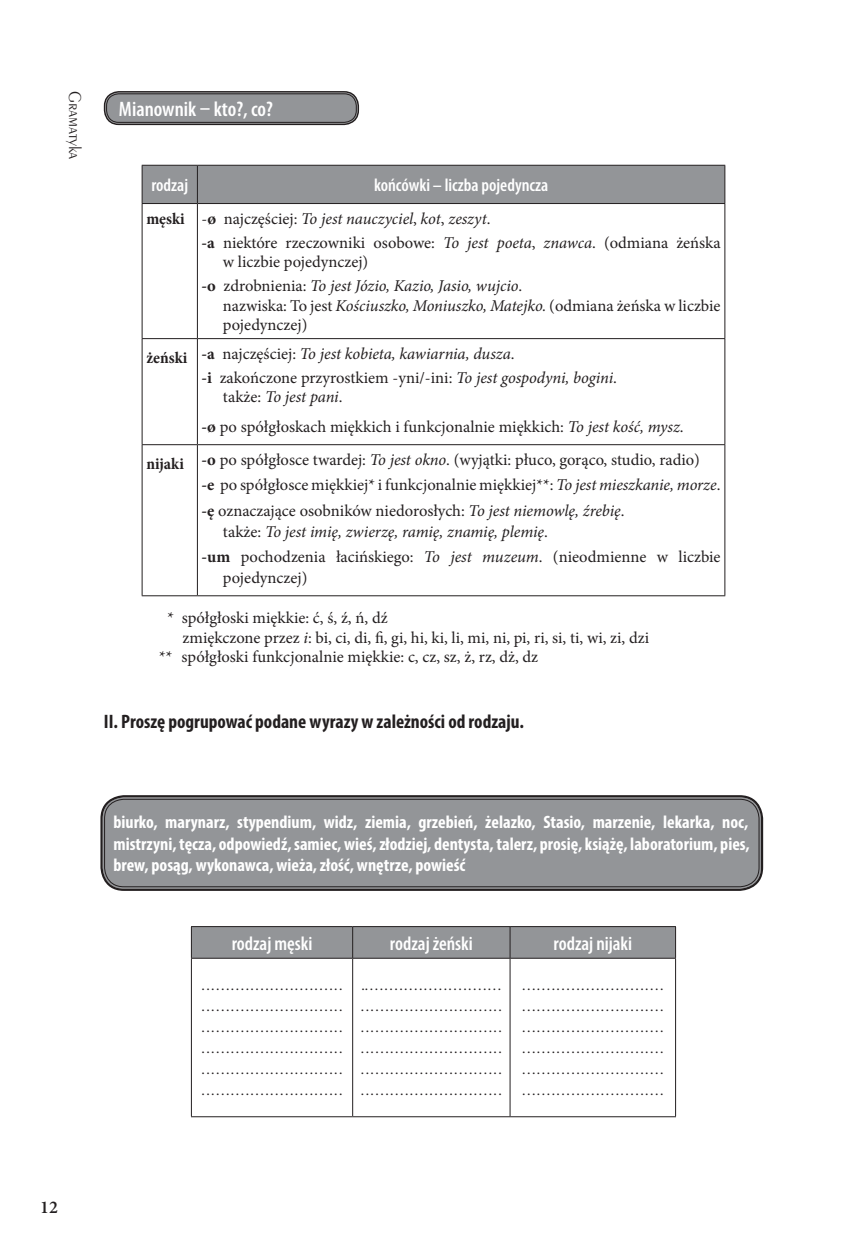
<style>
.page{position:relative;width:867px;height:1250px;background:#fff}
.page>*{position:absolute;margin:0;border:0;box-sizing:border-box;transform-origin:0 0}
.Title_przypadek{font:600 condensed 21px "Myriad Pro";color:#fff}
.pytanie{font:700 condensed 19.5px "Myriad Pro";color:#231f20}
.title_tabela_biale{font:600 condensed 19.5px "Myriad Pro";color:#fff}
.propozycje_odpowiedz{font:700 condensed 18px/21.6px "Myriad Pro";color:#fff;text-align:justify}
.title_tabela_biale-2{font:600 condensed 18px "Myriad Pro";color:#fff}
.t1{font:18px "Exotc 350 Lt EUX";color:#231f20}
.t2{font:600 18px "Minion Pro";color:#231f20}
.tekst_tabela_koncowk{font:16.5px/21px "Minion Pro";color:#231f20}
.uwagi{font:16.5px "Minion Pro";color:#231f20}
.tekst_tabela{font:16.5px/19.5px "Minion Pro";color:#231f20}
.tekst_tabela-2{font:italic 16.5px "Minion Pro";letter-spacing:-.005em;color:#231f20}
.tekst_tabela_koncowk-2{font:italic 16.5px "Minion Pro";letter-spacing:-.005em;color:#231f20}
.tekst_tabela_2{font:16.5px/19.5px "Minion Pro";color:#231f20}
.title_tabela_bok{font:700 condensed 16.5px "Minion Pro";color:#231f20}
.tekst_tabela_2-2{font:italic 16.5px "Minion Pro";letter-spacing:-.01em;color:#231f20}
.Kropki_do_wpisamia{font:15px "Minion Pro";color:#231f20}
.s1{font-style:normal}
.s2{font-weight:700;font-style:normal}
.s3{font-weight:700}
.s4{font-style:italic}
</style>
<div class="page">
<div style="left:143px;top:166px;width:581px;height:37px;background:#939598"></div>
<hr style="left:142px;top:165px;width:55px;height:1px;background:#231f20">
<hr style="left:142px;top:166px;width:1px;height:37px;background:#231f20">
<hr style="left:197px;top:165px;width:528px;height:1px;background:#231f20">
<hr style="left:197px;top:166px;width:1px;height:37px;background:#231f20">
<hr style="left:724px;top:166px;width:1px;height:37px;background:#231f20">
<hr style="left:142px;top:203px;width:55px;height:1px;background:#231f20">
<hr style="left:142px;top:204px;width:1px;height:134px;background:#231f20">
<hr style="left:197px;top:203px;width:528px;height:1px;background:#231f20">
<hr style="left:197px;top:204px;width:1px;height:134px;background:#231f20">
<hr style="left:724px;top:204px;width:1px;height:134px;background:#231f20">
<hr style="left:142px;top:338px;width:55px;height:1px;background:#231f20">
<hr style="left:142px;top:339px;width:1px;height:105px;background:#231f20">
<hr style="left:197px;top:338px;width:528px;height:1px;background:#231f20">
<hr style="left:197px;top:339px;width:1px;height:105px;background:#231f20">
<hr style="left:724px;top:339px;width:1px;height:105px;background:#231f20">
<hr style="left:142px;top:444px;width:55px;height:1px;background:#231f20">
<hr style="left:142px;top:445px;width:1px;height:150px;background:#231f20">
<hr style="left:197px;top:444px;width:528px;height:1px;background:#231f20">
<hr style="left:197px;top:445px;width:1px;height:150px;background:#231f20">
<hr style="left:724px;top:445px;width:1px;height:150px;background:#231f20">
<hr style="left:142px;top:595px;width:55px;height:1px;background:#231f20">
<hr style="left:197px;top:595px;width:528px;height:1px;background:#231f20">
<div style="left:192px;top:927px;width:483px;height:30px;background:#939598"></div>
<hr style="left:191px;top:926px;width:162px;height:1px;background:#231f20">
<hr style="left:191px;top:926px;width:1px;height:31px;background:#231f20">
<hr style="left:353px;top:926px;width:157px;height:1px;background:#231f20">
<hr style="left:352px;top:926px;width:1px;height:31px;background:#231f20">
<hr style="left:510px;top:926px;width:166px;height:1px;background:#231f20">
<hr style="left:509px;top:926px;width:1px;height:31px;background:#231f20">
<hr style="left:675px;top:926px;width:1px;height:31px;background:#231f20">
<hr style="left:191px;top:957px;width:162px;height:1px;background:#231f20">
<hr style="left:191px;top:958px;width:1px;height:158px;background:#231f20">
<hr style="left:353px;top:957px;width:157px;height:1px;background:#231f20">
<hr style="left:352px;top:958px;width:1px;height:158px;background:#231f20">
<hr style="left:510px;top:957px;width:166px;height:1px;background:#231f20">
<hr style="left:509px;top:958px;width:1px;height:158px;background:#231f20">
<hr style="left:675px;top:958px;width:1px;height:158px;background:#231f20">
<hr style="left:191px;top:1116px;width:162px;height:1px;background:#231f20">
<hr style="left:353px;top:1116px;width:157px;height:1px;background:#231f20">
<hr style="left:510px;top:1116px;width:166px;height:1px;background:#231f20">
<div style="left:105px;top:93px;width:252px;height:31px;background:#939598;border-radius:14px"></div>
<div style="left:104px;top:91px;width:255px;height:34px;border:2px solid #231f20;border-radius:14px"></div>
<div style="left:106px;top:94px;width:250px;height:29px;border:1px solid #231f20;border-radius:12px"></div>
<div style="left:103px;top:797px;width:658px;height:91px;background:#939598;border-radius:21px"></div>
<div style="left:100px;top:795px;width:663px;height:95px;border:2px solid #231f20;border-radius:22px"></div>
<div style="left:104px;top:798px;width:655px;height:89px;border:1px solid #231f20;border-radius:19px"></div>
<p class="t1" style="left:86px;top:91px;width:70px;rotate:90deg">Gramatyka</p>
<p class="Title_przypadek" style="left:119px;top:96px;width:156px">Mianownik – kto?, co?</p>
<p class="title_tabela_biale-2" style="left:151px;top:174px;width:38px">rodzaj</p>
<p class="title_tabela_biale-2" style="left:374px;top:174px;width:176px">końcówki – liczba pojedyncza</p>
<p class="title_tabela_bok" style="left:146px;top:207px;width:40px">męski</p>
<p class="tekst_tabela_koncowk-2" style="left:202px;top:207px;width:290px"><span class="s1">-</span><span class="s2">ø</span> <span class="s1">najczęściej:</span> To jest nauczyciel<span class="s1">,</span> kot<span class="s1">,</span> zeszyt<span class="s1">.</span></p>
<p class="tekst_tabela" style="left:223px;top:233px;width:499px;text-indent:-21px"><span class="s3">-a</span> niektóre rzeczowniki osobowe: <span class="s4">To jest poeta</span>, <span class="s4">znawca</span>. (odmiana żeńska w liczbie pojedynczej)</p>
<p class="tekst_tabela-2" style="left:202px;top:274px;width:322px"><span class="s2">-o</span> <span class="s1">zdrobnienia:</span> To jest Józio, Kazio, Jasio, wujcio<span class="s1">.</span></p>
<p class="tekst_tabela_2" style="left:223px;top:295px;width:499px">nazwiska: To jest <span class="s4">Kościuszko, Moniuszko, Matejko.</span> (odmiana żeńska w liczbie pojedynczej)</p>
<p class="title_tabela_bok" style="left:146px;top:347px;width:42px">żeński</p>
<p class="tekst_tabela-2" style="left:202px;top:342px;width:314px"><span class="s2">-a</span> <span class="s1">najczęściej:</span> To jest kobieta, kawiarnia, dusza<span class="s1">.</span></p>
<p class="tekst_tabela" style="left:202px;top:368px;width:417px"><span class="s3">-i</span> zakończone przyrostkiem -yni/-ini: <span class="s4">To jest gospodyni, bogini</span>.</p>
<p class="tekst_tabela_2-2" style="left:223px;top:386px;width:121px"><span class="s1">także:</span> To jest pani<span class="s1">.</span></p>
<p class="tekst_tabela_koncowk" style="left:202px;top:416px;width:483px"><span class="s3">-ø</span> po spółgłoskach miękkich i funkcjonalnie miękkich: <span class="s4">To jest kość, mysz</span>.</p>
<p class="title_tabela_bok" style="left:146px;top:453px;width:39px">nijaki</p>
<p class="tekst_tabela_koncowk" style="left:202px;top:449px;width:500px"><span class="s3">-o</span> po spółgłosce twardej: <span class="s4">To jest okno</span>. (wyjątki: płuco, gorąco, studio, radio)</p>
<p class="tekst_tabela_koncowk" style="left:202px;top:475px;width:520px"><span class="s3">-e</span> po spółgłosce miękkiej* i funkcjonalnie miękkiej**: <span class="s4">To jest mieszkanie, morze</span>.</p>
<p class="tekst_tabela_koncowk" style="left:202px;top:500px;width:424px"><span class="s3">-ę</span> oznaczające osobników niedorosłych: <span class="s4">To jest niemowlę, źrebię</span>.</p>
<p class="tekst_tabela_koncowk-2" style="left:223px;top:520px;width:326px"><span class="s1">także:</span> To jest imię, zwierzę, ramię, znamię, plemię<span class="s1">.</span></p>
<p class="tekst_tabela_koncowk" style="left:223px;top:546px;width:499px;text-indent:-21px"><span class="s3">-um</span> pochodzenia łacińskiego: <span class="s4">To jest muzeum</span>. (nieodmienne w liczbie pojedynczej)</p>
<p class="uwagi" style="left:168px;top:606px;width:221px">* spółgłoski miękkie: ć, ś, ź, ń, dź</p>
<p class="uwagi" style="left:183px;top:626px;width:468px">zmiękczone przez <span class="s4">i</span>: bi, ci, di, fi, gi, hi, ki, li, mi, ni, pi, ri, si, ti, wi, zi, dzi</p>
<p class="uwagi" style="left:159px;top:646px;width:380px">** spółgłoski funkcjonalnie miękkie: c, cz, sz, ż, rz, dż, dz</p>
<p class="pytanie" style="left:104px;top:709px;width:422px">II. Proszę pogrupować podane wyrazy w zależności od rodzaju.</p>
<p class="propozycje_odpowiedz" style="left:113px;top:811px;width:637px">biurko, marynarz, stypendium, widz, ziemia, grzebień, żelazko, Stasio, marzenie, lekarka, noc, mistrzyni, tęcza, odpowiedź, samiec, wieś, złodziej, dentysta, talerz, prosię, książę, laboratorium, pies, brew, posąg, wykonawca, wieża, złość, wnętrze, powieść</p>
<p class="title_tabela_biale" style="left:232px;top:931px;width:82px">rodzaj męski</p>
<p class="title_tabela_biale" style="left:390px;top:931px;width:84px">rodzaj żeński</p>
<p class="title_tabela_biale" style="left:553px;top:931px;width:80px">rodzaj nijaki</p>
<p class="Kropki_do_wpisamia" style="left:201px;top:975px;width:143px">.............................</p>
<p class="Kropki_do_wpisamia" style="left:201px;top:996px;width:143px">.............................</p>
<p class="Kropki_do_wpisamia" style="left:201px;top:1017px;width:143px">.............................</p>
<p class="Kropki_do_wpisamia" style="left:201px;top:1038px;width:143px">.............................</p>
<p class="Kropki_do_wpisamia" style="left:201px;top:1059px;width:143px">.............................</p>
<p class="Kropki_do_wpisamia" style="left:201px;top:1080px;width:143px">.............................</p>
<p class="Kropki_do_wpisamia" style="left:522px;top:975px;width:143px">.............................</p>
<p class="Kropki_do_wpisamia" style="left:522px;top:996px;width:143px">.............................</p>
<p class="Kropki_do_wpisamia" style="left:522px;top:1017px;width:143px">.............................</p>
<p class="Kropki_do_wpisamia" style="left:522px;top:1038px;width:143px">.............................</p>
<p class="Kropki_do_wpisamia" style="left:522px;top:1059px;width:143px">.............................</p>
<p class="Kropki_do_wpisamia" style="left:522px;top:1080px;width:143px">.............................</p>
<p class="Kropki_do_wpisamia" style="left:361px;top:975px;width:141px">.............................</p>
<p class="Kropki_do_wpisamia" style="left:361px;top:996px;width:143px">.............................</p>
<p class="Kropki_do_wpisamia" style="left:361px;top:1017px;width:143px">.............................</p>
<p class="Kropki_do_wpisamia" style="left:361px;top:1038px;width:143px">.............................</p>
<p class="Kropki_do_wpisamia" style="left:361px;top:1059px;width:143px">.............................</p>
<p class="Kropki_do_wpisamia" style="left:361px;top:1080px;width:143px">.............................</p>
<p class="t2" style="left:40px;top:1194px;width:19px">12</p>
</div>
